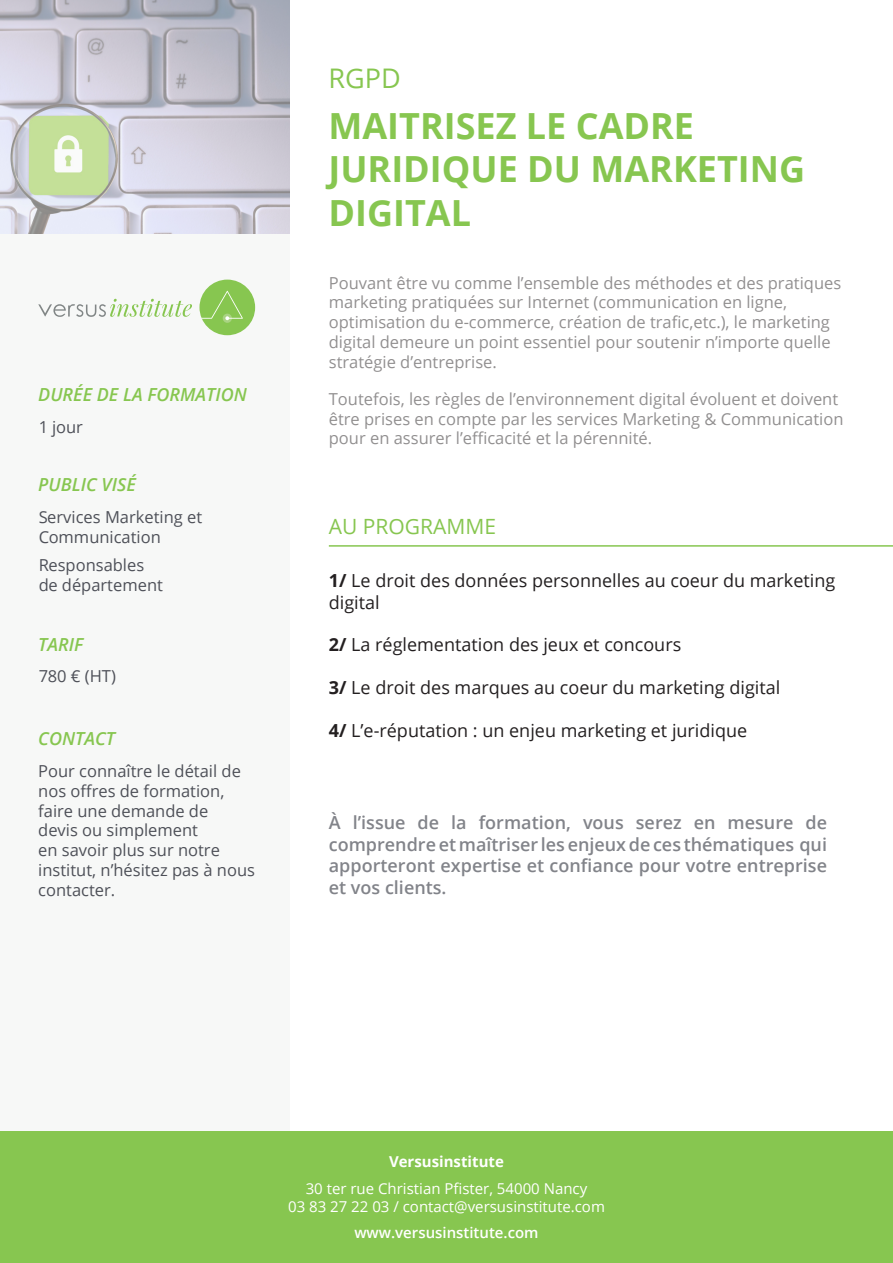
<style>
.page{position:relative;width:893px;height:1263px;background:#fff}
.page>*{position:absolute;margin:0;border:0;box-sizing:border-box;transform-origin:0 0}
.t1{font:700 36px/43.2px "Open Sans";color:#87c650}
.t2{font:27px "Open Sans";color:#87c650}
.t3{font:21px "Open Sans";color:#87c650}
.t4{font:18px/21.6px "Open Sans";color:#231f20}
.t5{font:600 18px/21.6px "Open Sans";color:#040713;text-align:justify}
.t6{font:italic 600 18px "Open Sans";color:#87c650}
.t7{font:16.5px/19.8px "Open Sans";color:#231f20}
.t8{font:16.5px/19.8px "Open Sans";color:#040713}
.t9{font:15px "Open Sans";color:#fff}
.t10{font:600 15px "Open Sans";color:#fff}
.t11{font:700 15px "Open Sans";color:#fff}
.s1{font-weight:700}
</style>
<div class="page">
<div style="left:0;top:0;width:289px;height:1186px;background:#f7f8f7"></div>
<div style="left:0;top:1132px;width:893px;height:131px;background:#87c650"></div>
<hr style="left:329px;top:545px;width:564px;height:2px;background:#87c650">
<div style="left:199px;top:280px;width:56px;height:55px;background:#87c650;border-radius:50%"></div>
<div style="left:223px;top:314px;width:9px;height:9px;background:#a9d382;border-radius:50%"></div>
<svg style="left:201px;top:291px;width:42px;height:29px"></svg>
<svg style="left:38px;top:299px;width:154px;height:18px"></svg>
<img style="left:0;top:0;width:289px;height:234px">
<p class="t6" style="left:38px;top:382px;width:210px">DURÉE DE LA FORMATION</p>
<p class="t8" style="left:38px;top:416px;width:46px">1 jour</p>
<p class="t6" style="left:38px;top:472px;width:99px">PUBLIC VISÉ</p>
<p class="t8" style="left:38px;top:507px;width:166px">Services Marketing et<br>Communication</p>
<p class="t8" style="left:38px;top:555px;width:126px">Responsables de département</p>
<p class="t6" style="left:38px;top:632px;width:46px">TARIF</p>
<p class="t8" style="left:38px;top:666px;width:79px">780 € (HT)</p>
<p class="t6" style="left:38px;top:726px;width:78px">CONTACT</p>
<p class="t8" style="left:38px;top:761px;width:218px">Pour connaître le détail de nos offres de formation, faire une demande de<br>devis ou simplement<br>en savoir plus sur notre institut, n’hésitez pas à nous contacter.</p>
<p class="t2" style="left:328px;top:60px;width:74px">RGPD</p>
<p class="t1" style="left:328px;top:104px;width:478px">MAITRISEZ LE CADRE<br>JURIDIQUE DU MARKETING<br>DIGITAL</p>
<p class="t7" style="left:329px;top:272px;width:514px">Pouvant être vu comme l’ensemble des méthodes et des pratiques marketing pratiquées sur Internet (communication en ligne, optimisation du e-commerce, création de trafic,etc.), le marketing digital demeure un point essentiel pour soutenir n’importe quelle stratégie d’entreprise.</p>
<p class="t7" style="left:329px;top:388px;width:516px">Toutefois, les règles de l’environnement digital évoluent et doivent être prises en compte par les services Marketing &amp; Communication pour en assurer l’efficacité et la pérennité.</p>
<p class="t3" style="left:329px;top:512px;width:169px">AU PROGRAMME</p>
<p class="t4" style="left:329px;top:569px;width:508px"><span class="s1">1/</span> Le droit des données personnelles au coeur du marketing digital</p>
<p class="t4" style="left:329px;top:634px;width:354px"><span class="s1">2/</span> La réglementation des jeux et concours</p>
<p class="t4" style="left:329px;top:676px;width:453px"><span class="s1">3/</span> Le droit des marques au coeur du marketing digital</p>
<p class="t4" style="left:329px;top:719px;width:420px"><span class="s1">4/</span> L’e-réputation : un enjeu marketing et juridique</p>
<p class="t5" style="left:329px;top:811px;width:500px">À l’issue de la formation, vous serez en mesure de comprendre et maîtriser les enjeux de ces thématiques qui apporteront expertise et confiance pour votre entreprise et vos clients.</p>
<p class="t11" style="left:389px;top:1151px;width:116px">Versusinstitute</p>
<p class="t9" style="left:306px;top:1178px;width:283px">30 ter rue Christian Pfister, 54000 Nancy</p>
<p class="t9" style="left:288px;top:1196px;width:318px">03 83 27 22 03 / contact@versusinstitute.com</p>
<p class="t10" style="left:354px;top:1222px;width:186px">www.versusinstitute.com</p>
</div>
